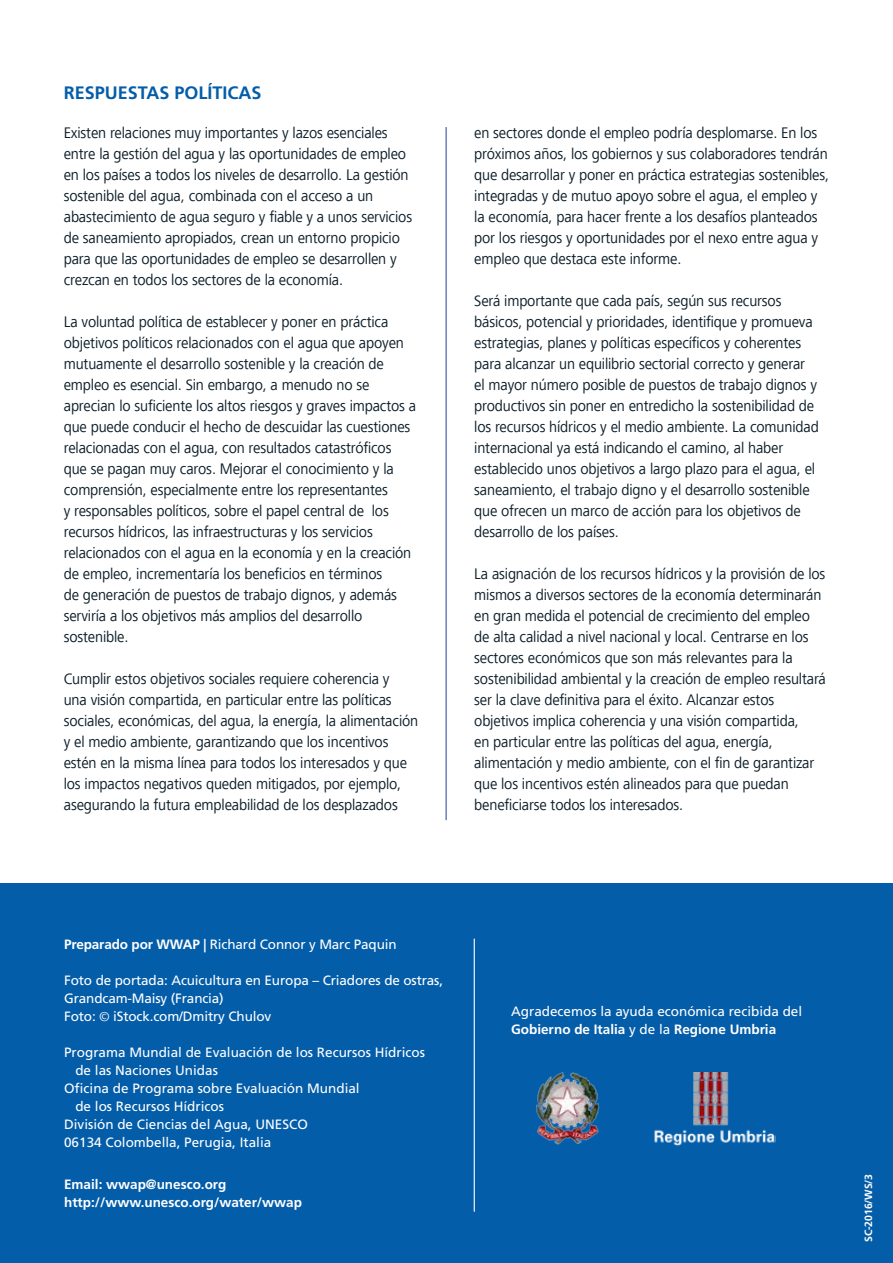
<style>
.page{position:relative;width:893px;height:1263px;background:#fff}
.page>*{position:absolute;margin:0;border:0;box-sizing:border-box;transform-origin:0 0}
.t1{font:700 18px "Frutiger LT Std";color:#045da9}
.t2{font:15.75px/21px "Frutiger Next LT";letter-spacing:-.01em;color:#0c1d28;scale:.95 1}
.t3{font:13.5px/18px "Frutiger LT Std";color:#fff}
.t4{font:700 13.5px/18px "Frutiger LT Std";color:#fff}
.t5{font:700 10.5px "Frutiger LT Std";letter-spacing:-.01em;color:#fff}
.s1{font-weight:700}
.s2{font-family:"Frutiger Next LT"}
</style>
<div class="page">
<div style="left:0;top:883px;width:893px;height:380px;background:#045da9"></div>
<hr style="left:446px;top:127px;width:1px;height:693px;background:#25408f">
<hr style="left:474px;top:939px;width:1px;height:273px;background:#fff">
<img style="left:654px;top:1072px;width:122px;height:74px">
<img style="left:536px;top:1072px;width:64px;height:73px">
<p class="t1" style="left:64px;top:82px;width:199px">RESPUESTAS POLÍTICAS</p>
<p class="t2" style="left:64px;top:123px;width:368px">Existen relaciones muy importantes y lazos esenciales entre la gestión del agua y las oportunidades de empleo en los países a todos los niveles de desarrollo. La gestión sostenible del agua, combinada con el acceso a un abastecimiento de agua seguro y fiable y a unos servicios de saneamiento apropiados, crean un entorno propicio para que las oportunidades de empleo se desarrollen y crezcan en todos los sectores de la economía.</p>
<p class="t2" style="left:64px;top:312px;width:372px">La voluntad política de establecer y poner en práctica objetivos políticos relacionados con el agua que apoyen mutuamente el desarrollo sostenible y la creación de empleo es esencial. Sin embargo, a menudo no se aprecian lo suficiente los altos riesgos y graves impactos a que puede conducir el hecho de descuidar las cuestiones relacionadas con el agua, con resultados catastróficos que se pagan muy caros. Mejorar el conocimiento y la comprensión, especialmente entre los representantes<br>y responsables políticos, sobre el papel central de los recursos hídricos, las infraestructuras y los servicios relacionados con el agua en la economía y en la creación de empleo, incrementaría los beneficios en términos<br>de generación de puestos de trabajo dignos, y además serviría a los objetivos más amplios del desarrollo sostenible.</p>
<p class="t2" style="left:64px;top:669px;width:375px">Cumplir estos objetivos sociales requiere coherencia y<br>una visión compartida, en particular entre las políticas sociales, económicas, del agua, la energía, la alimentación y el medio ambiente, garantizando que los incentivos estén en la misma línea para todos los interesados y que los impactos negativos queden mitigados, por ejemplo, asegurando la futura empleabilidad de los desplazados</p>
<p class="t2" style="left:474px;top:123px;width:375px">en sectores donde el empleo podría desplomarse. En los próximos años, los gobiernos y sus colaboradores tendrán que desarrollar y poner en práctica estrategias sostenibles, integradas y de mutuo apoyo sobre el agua, el empleo y la economía, para hacer frente a los desafíos planteados por los riesgos y oportunidades por el nexo entre agua y empleo que destaca este informe.</p>
<p class="t2" style="left:474px;top:291px;width:364px">Será importante que cada país, según sus recursos básicos, potencial y prioridades, identifique y promueva estrategias, planes y políticas específicos y coherentes para alcanzar un equilibrio sectorial correcto y generar el mayor número posible de puestos de trabajo dignos y productivos sin poner en entredicho la sostenibilidad de los recursos hídricos y el medio ambiente. La comunidad internacional ya está indicando el camino, al haber establecido unos objetivos a largo plazo para el agua, el saneamiento, el trabajo digno y el desarrollo sostenible que ofrecen un marco de acción para los objetivos de desarrollo de los países.</p>
<p class="t2" style="left:474px;top:563px;width:372px">La asignación de los recursos hídricos y la provisión de los mismos a diversos sectores de la economía determinarán en gran medida el potencial de crecimiento del empleo de alta calidad a nivel nacional y local. Centrarse en los sectores económicos que son más relevantes para la sostenibilidad ambiental y la creación de empleo resultará ser la clave definitiva para el éxito. Alcanzar estos objetivos implica coherencia y una visión compartida,<br>en particular entre las políticas del agua, energía, alimentación y medio ambiente, con el fin de garantizar que los incentivos estén alineados para que puedan beneficiarse todos los interesados.</p>
<p class="t3" style="left:64px;top:935px;width:334px"><span class="s1">Preparado por WWAP |</span> Richard Connor y Marc Paquin</p>
<p class="t3" style="left:64px;top:971px;width:380px">Foto de portada: Acuicultura en Europa – Criadores de ostras,<br>Grandcam-Maisy (Francia)<br>Foto: <span class="s2">©</span> iStock.com/Dmitry Chulov</p>
<p class="t3" style="left:64px;top:1043px;width:362px">Programa Mundial de Evaluación de los Recursos Hídricos</p>
<p class="t3" style="left:75px;top:1061px;width:144px">de las Naciones Unidas</p>
<p class="t3" style="left:64px;top:1079px;width:297px">Oficina de Programa sobre Evaluación Mundial</p>
<p class="t3" style="left:75px;top:1097px;width:150px">de los Recursos Hídricos</p>
<p class="t3" style="left:64px;top:1115px;width:245px">División de Ciencias del Agua, UNESCO</p>
<p class="t3" style="left:64px;top:1133px;width:209px">06134 Colombella, Perugia, Italia</p>
<p class="t4" style="left:64px;top:1175px;width:239px">Email: wwap@unesco.org http://www.unesco.org/water/wwap</p>
<p class="t3" style="left:511px;top:1003px;width:293px">Agradecemos la ayuda económica recibida del<br><span class="s1">Gobierno de Italia</span> y de la <span class="s1">Regione Umbria</span></p>
<p class="t5" style="left:862px;top:1242px;width:70px;rotate:-90deg">SC-2016/WS/3</p>
</div>
